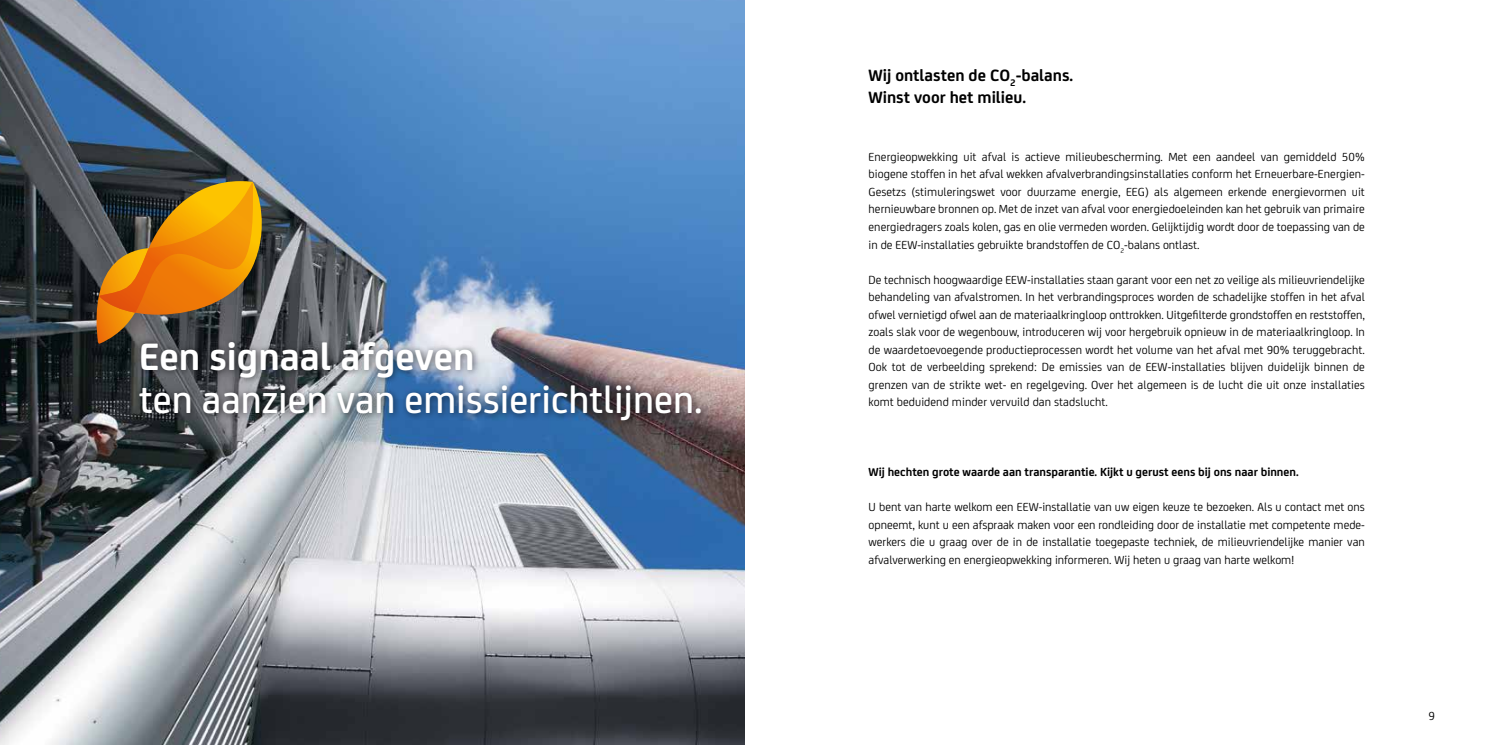
<style>
.page{position:relative;width:1489px;height:745px;background:#fff}
.page>*{position:absolute;margin:0;border:0;box-sizing:border-box;transform-origin:0 0}
.t1{font:500 40.75px "EEW";color:#fff}
.t2{font:700 40.75px "EEW";color:#fff}
.t3{font:700 17.5px/22.5px "EEW";color:#000}
.t4{font:12.5px/17.5px "EEW";color:#000;text-align:justify}
.t5{font:700 12.5px "EEW";color:#000}
</style>
<div class="page">
<img style="left:0;top:0;width:744px;height:744px">
<svg style="left:90px;top:181px;width:180px;height:163px;background:#9d6c25"></svg>
<div style="left:134px;top:336px;width:574px;height:92px;background:#000;opacity:.6"></div>
<h1 class="t2" style="left:139px;top:325px;width:337px">Een signaal afgeven</h1>
<h1 class="t1" style="left:139px;top:369px;width:565px">ten aanzien van emissierichtlijnen.</h1>
<h2 class="t3" style="left:868px;top:62px;width:206px">Wij ontlasten de CO<sub>2</sub>-balans.<br>Winst voor het milieu.</h2>
<p class="t4" style="left:868px;top:147px;width:498px">Energieopwekking uit afval is actieve milieubescherming. Met een aandeel van gemiddeld 50% biogene stoffen in het afval wekken afvalverbrandingsinstallaties conform het Erneuerbare-Energien-Gesetzs (stimuleringswet voor duurzame energie, EEG) als algemeen erkende energievormen uit hernieuwbare bronnen op. Met de inzet van afval voor energiedoeleinden kan het gebruik van primaire energiedragers zoals kolen, gas en olie vermeden worden. Gelijktijdig wordt door de toepassing van de in de EEW-installaties gebruikte brandstoffen de CO<sub>2</sub>-balans ontlast.</p>
<p class="t4" style="left:868px;top:270px;width:498px">De technisch hoogwaardige EEW-installaties staan garant voor een net zo veilige als milieuvriendelijke behandeling van afvalstromen. In het verbrandingsproces worden de schadelijke stoffen in het afval ofwel vernietigd ofwel aan de materiaalkringloop onttrokken. Uitgefilterde grondstoffen en reststoffen, zoals slak voor de wegenbouw, introduceren wij voor hergebruik opnieuw in de materiaalkringloop. In de waardetoevoegende productieprocessen wordt het volume van het afval met 90% teruggebracht.<br>Ook tot de verbeelding sprekend: De emissies van de EEW-installaties blijven duidelijk binnen de grenzen van de strikte wet- en regelgeving. Over het algemeen is de lucht die uit onze installaties komt beduidend minder vervuild dan stadslucht.</p>
<p class="t5" style="left:868px;top:462px;width:431px">Wij hechten grote waarde aan transparantie. Kijkt u gerust eens bij ons naar binnen.</p>
<p class="t4" style="left:868px;top:497px;width:498px">U bent van harte welkom een EEW-installatie van uw eigen keuze te bezoeken. Als u contact met ons opneemt, kunt u een afspraak maken voor een rondleiding door de installatie met competente mede&shy;werkers die u graag over de in de installatie toegepaste techniek, de milieuvriendelijke manier van afvalverwerking en energieopwekking informeren. Wij heten u graag van harte welkom!</p>
<p class="t4" style="left:1428px;top:706px;width:8px">9</p>
</div>
